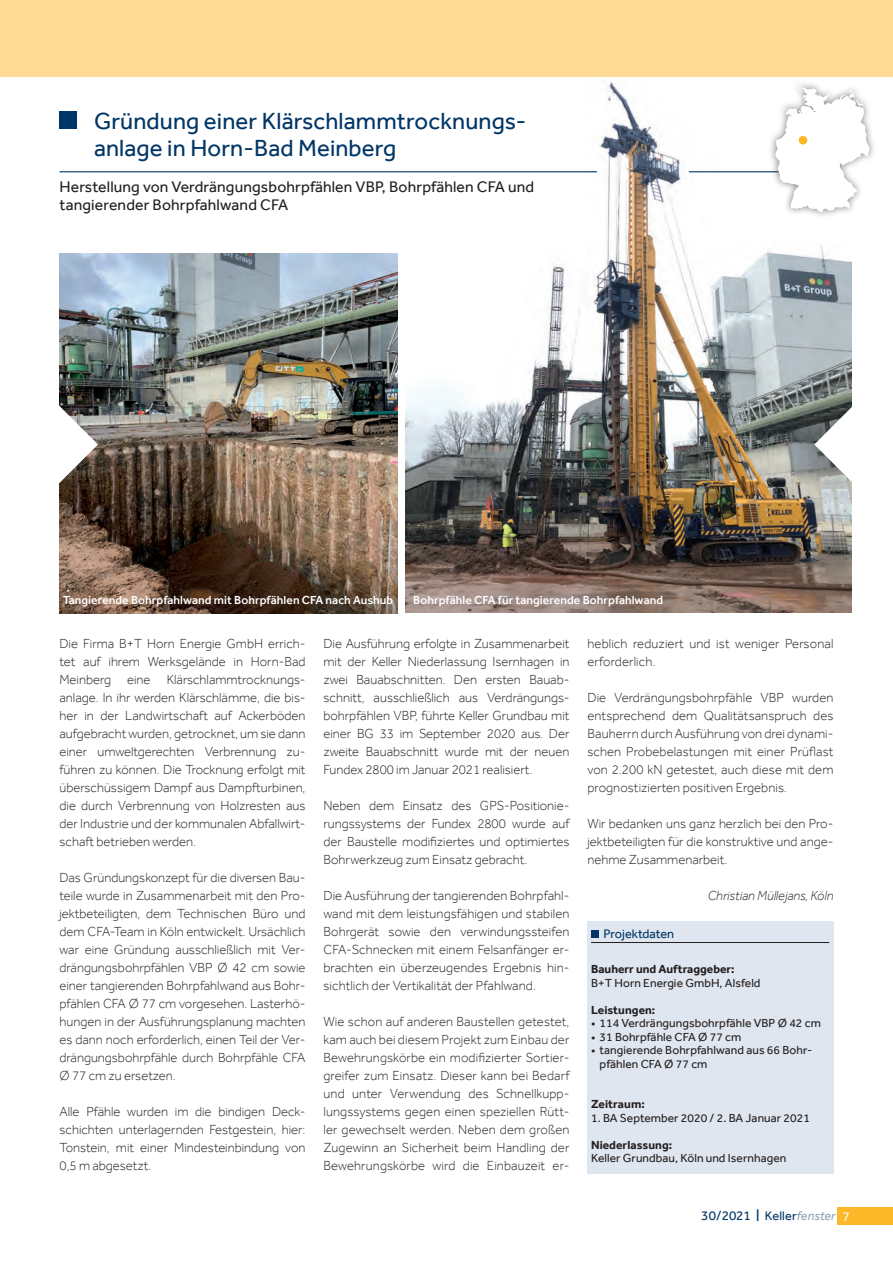
<style>
.page{position:relative;width:893px;height:1263px;background:#fff}
.page>*{position:absolute;margin:0;border:0;box-sizing:border-box;transform-origin:0 0}
.t1{font:24px/27px "Effra";letter-spacing:.005em;color:#003667}
.t2{font:15.75px/18px "Effra";letter-spacing:.01em;color:#231f20}
.t3{font:300 13.5px/18px "Effra";color:#231f20;text-align:justify}
.t4{font:italic 300 13.5px "Effra";color:#231f20}
.t5{font:13.5px "Effra";letter-spacing:.01em;color:#003667}
.t6{font:12.75px "Effra";color:#003667}
.t7{font:12px/13.5px "Effra";letter-spacing:.005em;color:#231f20}
.t8{font:500 12px "Effra";letter-spacing:.005em;color:#fff}
.t9{font:700 12px "Effra";letter-spacing:.005em;color:#231f20}
.s1{font-size:17.4px}
.s2{font-size:12.75px}
.s3{font-style:italic;font-size:12.75px;color:#93a2ae}
.s4{color:#fff}
</style>
<div class="page">
<img style="left:406px;top:79px;width:446px;height:533px">
<hr style="left:60px;top:171px;width:537px;height:1px;background:#003667">
<hr style="left:689px;top:171px;width:115px;height:1px;background:#003667">
<div style="left:0;top:0;width:893px;height:77px;background:#feda95"></div>
<img style="left:60px;top:253px;width:337px;height:361px">
<svg style="left:59px;top:386px;width:40px;height:117px"></svg>
<svg style="left:813px;top:386px;width:39px;height:117px"></svg>
<div style="left:60px;top:111px;width:17px;height:18px;background:#003667"></div>
<div style="left:768px;top:78px;width:109px;height:141px;background:#231f20;opacity:.55"></div>
<svg style="left:775px;top:85px;width:95px;height:127px"></svg>
<div style="left:799px;top:136px;width:8px;height:9px;background:#fcb828;border-radius:50%"></div>
<div style="left:587px;top:921px;width:246px;height:253px;background:#e0e6ef"></div>
<hr style="left:591px;top:942px;width:238px;height:1px;background:#231f20">
<div style="left:591px;top:930px;width:8px;height:8px;background:#003667"></div>
<div style="left:838px;top:1208px;width:55px;height:17px;background:#fcb828"></div>
<h1 class="t1" style="left:94px;top:107px;width:434px">Gründung einer Klärschlammtrocknungs&shy;anlage in Horn-Bad Meinberg</h1>
<p class="t2" style="left:60px;top:178px;width:476px">Herstellung von Verdrängungsbohrpfählen VBP, Bohrpfählen CFA und tangierender Bohrpfahlwand CFA</p>
<p class="t8" style="left:63px;top:593px;width:332px">Tangierende Bohrpfahlwand mit Bohrpfählen CFA nach Aushub</p>
<p class="t8" style="left:413px;top:593px;width:251px">Bohrpfähle CFA für tangierende Bohrpfahlwand</p>
<p class="t3" style="left:60px;top:634px;width:247px;text-align:left">Die Firma B+T Horn Energie GmbH errich&shy;tet auf ihrem Werksgelände in Horn-Bad Meinberg eine Klärschlammtrocknungs&shy;anlage. In ihr werden Klärschlämme, die bis&shy;her in der Landwirtschaft auf Ackerböden aufgebracht wurden, getrocknet, um sie dann einer umweltgerechten Verbrennung zu&shy;führen zu können. Die Trocknung erfolgt mit überschüssigem Dampf aus Dampfturbinen, die durch Verbrennung von Holzresten aus der Industrie und der kommunalen Abfallwirt&shy;schaft betrieben werden.</p>
<p class="t3" style="left:60px;top:868px;width:247px">Das Gründungskonzept für die diversen Bau&shy;teile wurde in Zusammenarbeit mit den Pro&shy;jektbeteiligten, dem Technischen Büro und dem CFA-Team in Köln entwickelt. Ursächlich war eine Gründung ausschließlich mit Ver&shy;drängungsbohrpfählen VBP Ø 42 cm sowie einer tangierenden Bohrpfahlwand aus Bohr&shy;pfählen CFA Ø 77 cm vorgesehen. Lasterhö&shy;hungen in der Ausführungsplanung machten es dann noch erforderlich, einen Teil der Ver&shy;drängungsbohrpfähle durch Bohrpfähle CFA Ø 77 cm zu ersetzen.</p>
<p class="t3" style="left:60px;top:1102px;width:247px">Alle Pfähle wurden im die bindigen Deck&shy;schichten unterlagernden Festgestein, hier:<br>Tonstein, mit einer Mindesteinbindung von 0,5 m abgesetzt.</p>
<p class="t3" style="left:323px;top:634px;width:247px">Die Ausführung erfolgte in Zusammenarbeit mit der Keller Niederlassung Isernhagen in zwei Bauabschnitten. Den ersten Bauab&shy;schnitt, ausschließlich aus Verdrängungs&shy;bohrpfählen VBP, führte Keller Grundbau mit einer BG 33 im September 2020 aus. Der zweite Bauabschnitt wurde mit der neuen Fundex 2800 im Januar 2021 realisiert.</p>
<p class="t3" style="left:323px;top:796px;width:247px">Neben dem Einsatz des GPS-Positionie&shy;rungssystems der Fundex 2800 wurde auf der Baustelle modifiziertes und optimiertes Bohrwerkzeug zum Einsatz gebracht.</p>
<p class="t3" style="left:323px;top:886px;width:247px">Die Ausführung der tangierenden Bohrpfahl&shy;wand mit dem leistungsfähigen und stabilen Bohrgerät sowie den verwindungssteifen CFA-Schnecken mit einem Felsanfänger er&shy;brachten ein überzeugendes Ergebnis hin&shy;sichtlich der Vertikalität der Pfahlwand.</p>
<p class="t3" style="left:323px;top:1012px;width:247px">Wie schon auf anderen Baustellen getestet, kam auch bei diesem Projekt zum Einbau der Bewehrungskörbe ein modifizierter Sortier&shy;greifer zum Einsatz. Dieser kann bei Bedarf und unter Verwendung des Schnellkupp&shy;lungssystems gegen einen speziellen Rütt&shy;ler gewechselt werden. Neben dem großen Zugewinn an Sicherheit beim Handling der Bewehrungskörbe wird die Einbauzeit er-</p>
<p class="t3" style="left:587px;top:634px;width:247px">heblich reduziert und ist weniger Personal erforderlich.</p>
<p class="t3" style="left:587px;top:688px;width:247px">Die Verdrängungsbohrpfähle VBP wurden entsprechend dem Qualitätsanspruch des Bauherrn durch Ausführung von drei dynami&shy;schen Probebelastungen mit einer Prüflast von 2.200 kN getestet, auch diese mit dem prognostizierten positiven Ergebnis.</p>
<p class="t3" style="left:587px;top:814px;width:247px">Wir bedanken uns ganz herzlich bei den Pro&shy;jektbeteiligten für die konstruktive und ange&shy;nehme Zusammenarbeit.</p>
<p class="t4" style="left:708px;top:887px;width:127px">Christian Müllejans, Köln</p>
<p class="t6" style="left:604px;top:926px;width:72px">Projektdaten</p>
<p class="t9" style="left:591px;top:962px;width:145px">Bauherr und Auftraggeber:</p>
<p class="t7" style="left:591px;top:976px;width:171px">B+T Horn Energie GmbH, Alsfeld</p>
<p class="t9" style="left:591px;top:1003px;width:66px">Leistungen:</p>
<p class="t7" style="left:591px;top:1016px;width:231px">• 114 Verdrängungsbohrpfähle VBP Ø 42 cm</p>
<p class="t7" style="left:591px;top:1030px;width:152px">• 31 Bohrpfähle CFA Ø 77 cm</p>
<p class="t7" style="left:600px;top:1043px;width:214px;text-indent:-9px">• tangierende Bohrpfahlwand aus 66 Bohr&shy;pfählen CFA Ø 77 cm</p>
<p class="t9" style="left:591px;top:1097px;width:55px">Zeitraum:</p>
<p class="t7" style="left:591px;top:1111px;width:220px">1. BA September 2020 / 2. BA Januar 2021</p>
<p class="t9" style="left:591px;top:1138px;width:83px">Niederlassung:</p>
<p class="t7" style="left:591px;top:1151px;width:197px">Keller Grundbau, Köln und Isernhagen</p>
<p class="t5" style="left:701px;top:1208px;width:150px">30/2021 <span class="s1">l</span> <span class="s2">Keller</span><span class="s3">fenster</span> <span class="s4">7</span></p>
</div>
